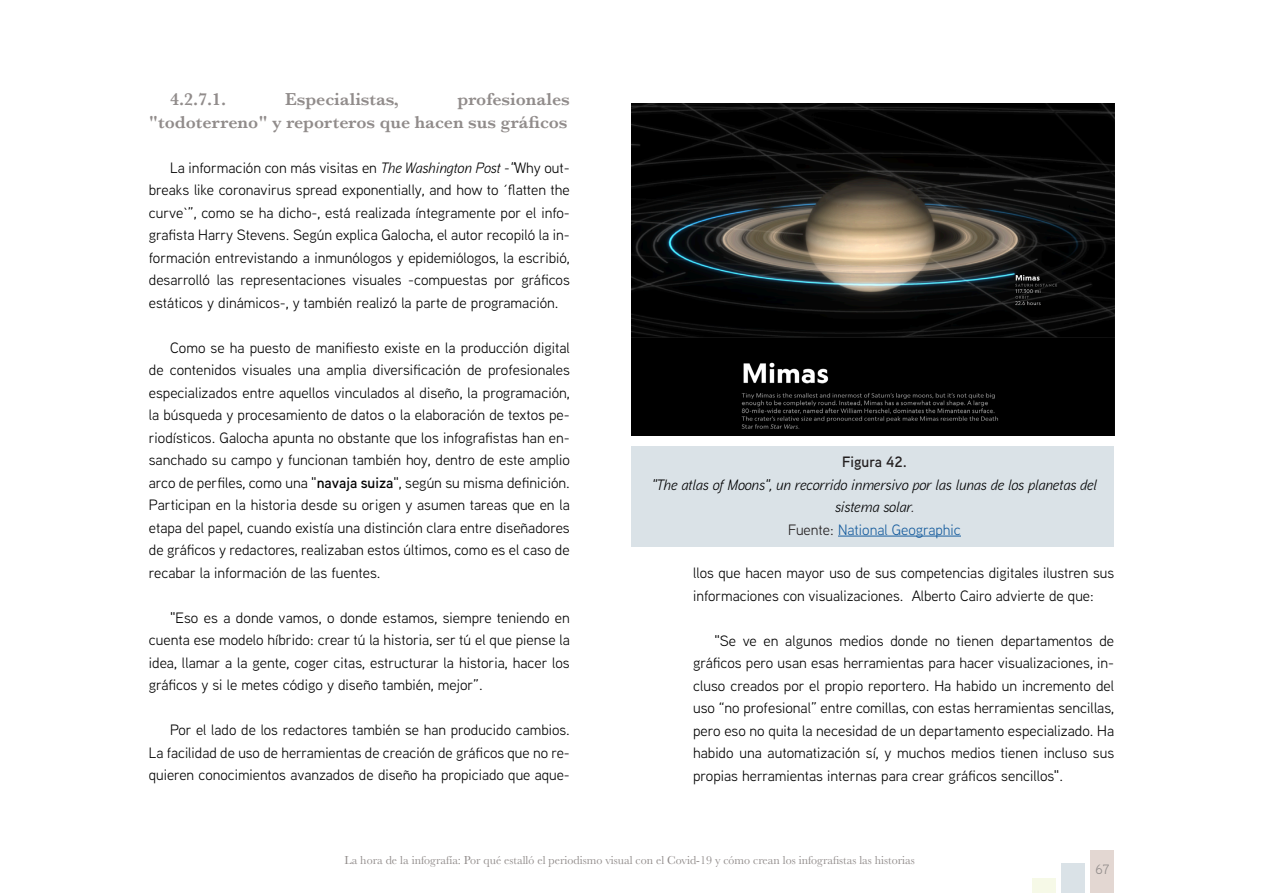
<style>
.page{position:relative;width:1263px;height:893px;background:#fff}
.page>*{position:absolute;margin:0;border:0;box-sizing:border-box;transform-origin:0 0}
.t1{font:600 18px/22.5px "Baskerville";color:#918c8b;text-align:right}
.t2{font:15px/22.5px "Aaux Next";color:#000001;text-align:justify}
.t3{font:italic 15px/22.5px "Aaux Next";color:#000001;text-align:center}
.t4{font:600 15px "Aaux Next";color:#231f20}
.t5{font:13.5px "Aaux Next";color:#918c8b}
.t6{font:12px "Baskerville";color:#918c8b}
.s1{font-style:italic}
.s2{font-weight:600}
.s3{color:#231f20}
.s4{font-style:normal;color:#231f20}
.s5{font-style:normal;color:#175d9e}
</style>
<div class="page">
<div style="left:1091px;top:850px;width:23px;height:43px;background:#e3d7d2"></div>
<div style="left:1061px;top:864px;width:24px;height:29px;background:#dae2e7"></div>
<div style="left:1032px;top:878px;width:23px;height:15px;background:#f6f9e7"></div>
<img style="left:631px;top:103px;width:483px;height:333px">
<div style="left:631px;top:446px;width:483px;height:101px;background:#dae2e7"></div>
<hr style="left:838px;top:536px;width:123px;height:1px;background:#175d9e">
<p class="t1" style="left:149px;top:88px;width:422px">profesionales<br>"todoterreno" y reporteros que hacen sus gráficos</p>
<p class="t2" style="left:149px;top:156px;width:422px;text-indent:21px">La información con más visitas en <span class="s1">The Washington Post -"</span>Why out&shy;breaks like coronavirus spread exponentially, and how to ´flatten the curve`”, como se ha dicho-, está realizada íntegramente por el info&shy;grafista Harry Stevens. Según explica Galocha, el autor recopiló la in&shy;formación entrevistando a inmunólogos y epidemiólogos, la escribió, desarrolló las representaciones visuales -compuestas por gráficos estáticos y dinámicos-, y también realizó la parte de programación.</p>
<p class="t2" style="left:149px;top:336px;width:422px;text-indent:21px">Como se ha puesto de manifiesto existe en la producción digital de contenidos visuales una amplia diversificación de profesionales especializados entre aquellos vinculados al diseño, la programación, la búsqueda y procesamiento de datos o la elaboración de textos pe&shy;riodísticos. Galocha apunta no obstante que los infografistas han en&shy;sanchado su campo y funcionan también hoy, dentro de este amplio arco de perfiles, como una "<span class="s2">navaja suiza</span>", según su misma definición.<br>Participan en la historia desde su origen y asumen tareas que en la etapa del papel, cuando existía una distinción clara entre diseñadores de gráficos y redactores, realizaban estos últimos, como es el caso de recabar la información de las fuentes.</p>
<p class="t2" style="left:149px;top:606px;width:422px;text-indent:21px">"Eso es a donde vamos, o donde estamos, siempre teniendo en cuenta ese modelo híbrido: crear tú la historia, ser tú el que piense la idea, llamar a la gente, coger citas, estructurar la historia, hacer los gráficos y si le metes código y diseño también, mejor”.</p>
<p class="t2" style="left:149px;top:718px;width:423px;text-indent:21px">Por el lado de los redactores también se han producido cambios.<br>La facilidad de uso de herramientas de creación de gráficos que no re&shy;quieren conocimientos avanzados de diseño ha propiciado que aque-</p>
<p class="t1" style="left:170px;top:88px;width:58px">4.2.7.1.</p>
<p class="t1" style="left:285px;top:88px;width:115px">Especialistas,</p>
<p class="t4" style="left:842px;top:451px;width:66px">Figura 42.</p>
<p class="t3" style="left:652px;top:473px;width:446px">"The atlas of Moons", un recorrido inmersivo por las lunas de los planetas del sistema solar<span class="s3">.<br></span><span class="s4">Fuente:</span> <span class="s5">National Geographic</span></p>
<p class="t2" style="left:693px;top:561px;width:422px">llos que hacen mayor uso de sus competencias digitales ilustren sus informaciones con visualizaciones. Alberto Cairo advierte de que:</p>
<p class="t2" style="left:693px;top:629px;width:422px;text-indent:21px">"Se ve en algunos medios donde no tienen departamentos de gráficos pero usan esas herramientas para hacer visualizaciones, in&shy;cluso creados por el propio reportero. Ha habido un incremento del uso “no profesional” entre comillas, con estas herramientas sencillas, pero eso no quita la necesidad de un departamento especializado. Ha habido una automatización sí, y muchos medios tienen incluso sus propias herramientas internas para crear gráficos sencillos".</p>
<p class="t6" style="left:344px;top:852px;width:572px">La hora de la infografía: Por qué estalló el periodismo visual con el Covid-19 y cómo crean los infografistas las historias</p>
<p class="t5" style="left:1095px;top:860px;width:15px">67</p>
</div>
